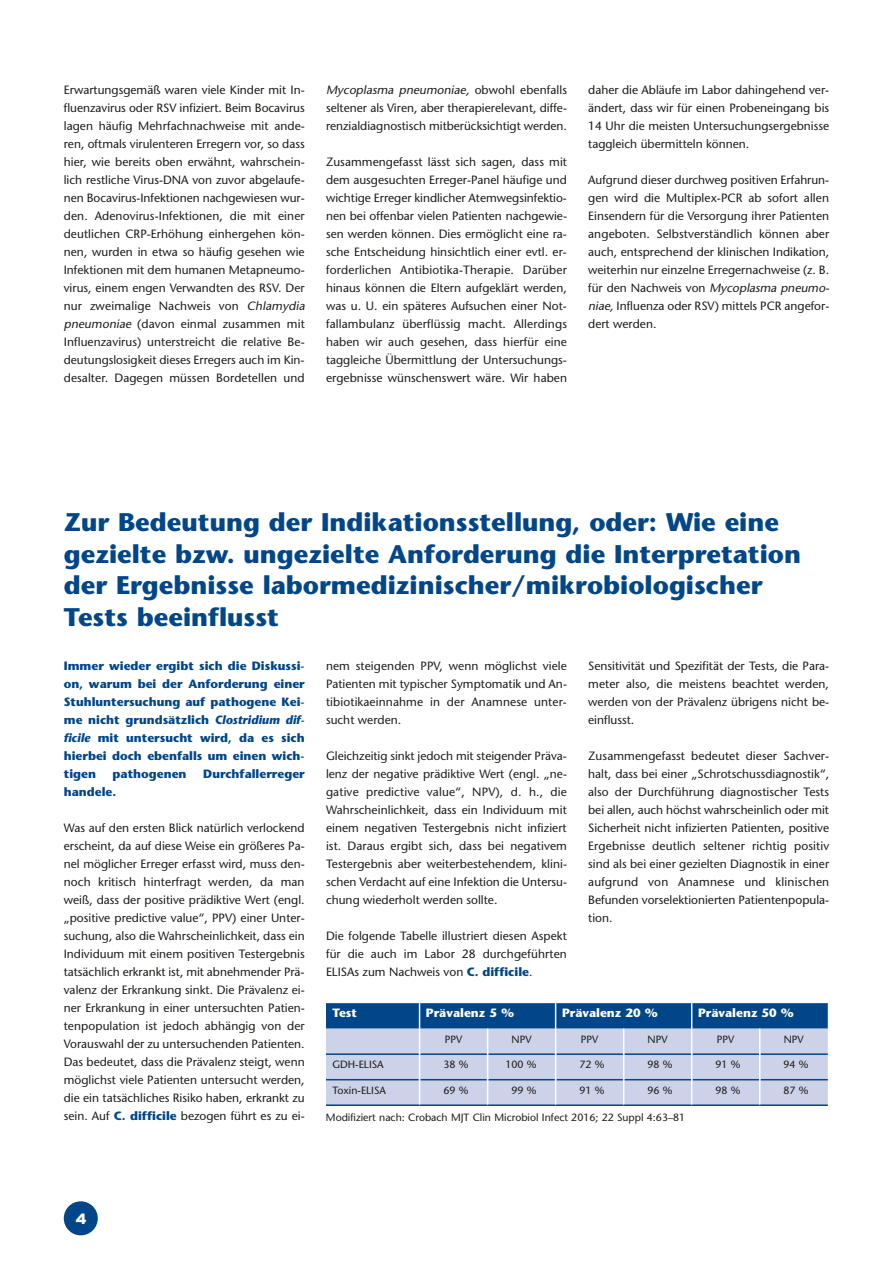
<style>
.page{position:relative;width:893px;height:1263px;background:#fff}
.page>*{position:absolute;margin:0;border:0;box-sizing:border-box;transform-origin:0 0}
.t1{font:700 25.5px/31.5px "Stone Sans";color:#004688}
.t2{font:900 15px "Interstate";color:#fff}
.t3{font:12px/18px "Stone Sans";color:#1d1d1b;text-align:justify}
.t4{font:700 12px/18px "Stone Sans";color:#004688;text-align:justify}
.t5{font:700 12px "Stone Sans";color:#fff}
.t6{font:10.5px "Stone Sans";color:#1d1d1b}
.s1{font-style:italic}
.s2{font-weight:700;color:#004688}
</style>
<div class="page">
<div style="left:64px;top:1201px;width:34px;height:34px;background:#004688;border-radius:50%"></div>
<hr style="left:326px;top:1104px;width:94px;height:2px;background:#004688">
<hr style="left:420px;top:1104px;width:68px;height:2px;background:#004688">
<hr style="left:488px;top:1104px;width:68px;height:2px;background:#004688">
<hr style="left:556px;top:1104px;width:68px;height:2px;background:#004688">
<hr style="left:624px;top:1104px;width:68px;height:2px;background:#004688">
<hr style="left:692px;top:1104px;width:68px;height:2px;background:#004688">
<hr style="left:760px;top:1104px;width:68px;height:2px;background:#004688">
<svg style="left:326px;top:1003px;width:502px;height:102px;background:#93abcd"></svg>
<p class="t3" style="left:64px;top:80px;width:245px;text-align:left">Erwartungsgemäß waren viele Kinder mit In&shy;fluenzavirus oder RSV infiziert. Beim Bocavirus lagen häufig Mehrfachnachweise mit ande&shy;ren, oftmals virulenteren Erregern vor, so dass hier, wie bereits oben erwähnt, wahrschein&shy;lich restliche Virus-DNA von zuvor abgelaufe&shy;nen Bocavirus-Infektionen nachgewiesen wur&shy;den. Adenovirus-Infektionen, die mit einer deutlichen CRP-Erhöhung einhergehen kön&shy;nen, wurden in etwa so häufig gesehen wie Infektionen mit dem humanen Metapneumo&shy;virus, einem engen Verwandten des RSV. Der nur zweimalige Nachweis von <span class="s1">Chlamydia pneumoniae</span> (davon einmal zusammen mit Influenzavirus) unterstreicht die relative Be&shy;deutungslosigkeit dieses Erregers auch im Kin&shy;desalter. Dagegen müssen Bordetellen und</p>
<p class="t3" style="left:326px;top:80px;width:242px"><span class="s1">Mycoplasma pneumoniae,</span> o bwo h l e b e n fa l l s seltener als Viren, aber therapierelevant, diffe&shy;renzialdiagnostisch mitberücksichtigt werden.</p>
<p class="t3" style="left:326px;top:152px;width:243px">Zusammengefasst lässt sich sagen, dass mit dem ausgesuchten Erreger-Panel häufige und wichtige Erreger kindlicher Atemwegsinfektio&shy;nen bei offenbar vielen Patienten nachgewie&shy;sen werden können. Dies ermöglicht eine ra&shy;sche Entscheidung hinsichtlich einer evtl. er&shy;forderlichen Antibiotika-Therapie. Darüber hinaus können die Eltern aufgeklärt werden, was u. U. ein späteres Aufsuchen einer Not&shy;fallambulanz überflüssig macht. Allerdings haben wir auch gesehen, dass hierfür eine taggleiche Übermittlung der Untersuchungs&shy;ergebnisse wünschenswert wäre. Wir haben</p>
<p class="t3" style="left:588px;top:80px;width:242px">daher die Abläufe im Labor dahingehend ver&shy;ändert, dass wir für einen Probeneingang bis 14 Uhr die meisten Untersuchungsergebnisse taggleich übermitteln können.</p>
<p class="t3" style="left:588px;top:170px;width:245px;text-align:left">Aufgrund dieser durchweg positiven Erfahrun&shy;gen wird die Multiplex-PCR ab sofort allen Einsendern für die Versorgung ihrer Patienten angeboten. Selbstverständlich können aber auch, entsprechend der klinischen Indikation, weiterhin nur einzelne Erregernachweise (z. B. für den Nachweis von <span class="s1">Mycoplasma pneumo&shy;niae,</span>Influenza oder RSV) mittels PCR angefor&shy;dert werden.</p>
<h1 class="t1" style="left:64px;top:506px;width:739px">Zur Bedeutung der Indikationsstellung, oder: Wie eine gezielte bzw. ungezielte Anforderung die Interpretation der Ergebnisse labormedizinischer/mikrobiologischer Tests beeinflusst</h1>
<p class="t4" style="left:64px;top:657px;width:242px">Immer wieder ergibt sich die Diskussi&shy;on, warum bei der Anforderung einer Stuhluntersuchung auf pathogene Kei&shy;me nicht grundsätzlich <span class="s1">Clostridium dif&shy;ficile</span> mit untersucht wird, da es sich hierbei doch ebenfalls um einen wich&shy;tigen</p>
<p class="t3" style="left:326px;top:657px;width:242px">nem steigenden PPV, wenn möglichst viele Patienten mit typischer Symptomatik und An&shy;tibiotikaeinnahme in der Anamnese unter&shy;sucht werden.</p>
<p class="t3" style="left:326px;top:747px;width:243px">Gleichzeitig sinkt jedoch mit steigender Präva&shy;lenz der negative prädiktive Wert (engl. „ne&shy;gative predictive value“, NPV), d. h., die Wahrscheinlichkeit, dass ein Individuum mit einem negativen Testergebnis nicht infiziert ist. Daraus ergibt sich, dass bei negativem Testergebnis aber weiterbestehendem, klini&shy;schen Verdacht auf eine Infektion die Untersu&shy;chung wiederholt werden sollte.</p>
<p class="t3" style="left:326px;top:927px;width:242px">Die folgende Tabelle illustriert diesen Aspekt für die auch im Labor 28 durchgeführten ELISAs zum Nachweis von <span class="s2">C. difficile</span>.</p>
<p class="t3" style="left:588px;top:657px;width:242px">Sensitivität und Spezifität der Tests, die Para&shy;meter also, die meistens beachtet werden, werden von der Prävalenz übrigens nicht be&shy;einflusst.</p>
<p class="t3" style="left:588px;top:747px;width:243px">Zusammengefasst bedeutet dieser Sachver&shy;halt, dass bei einer „Schrotschussdiagnostik“, also der Durchführung diagnostischer Tests bei allen, auch höchst wahrscheinlich oder mit Sicherheit nicht infizierten Patienten, positive Ergebnisse deutlich seltener richtig positiv sind als bei einer gezielten Diagnostik in einer aufgrund von Anamnese und klinischen Befunden vorselektionierten Patientenpopula&shy;tion.</p>
<p class="t4" style="left:113px;top:765px;width:75px">pathogenen</p>
<p class="t4" style="left:203px;top:765px;width:103px">Durchfallerreger</p>
<p class="t4" style="left:64px;top:783px;width:54px">handele.</p>
<p class="t3" style="left:64px;top:819px;width:242px;text-align:left">Was auf den ersten Blick natürlich verlockend erscheint, da auf diese Weise ein größeres Pa&shy;nel möglicher Erreger erfasst wird, muss den&shy;noch kritisch hinterfragt werden, da man weiß, dass der positive prädiktive Wert (engl. „positive predictive value“, PPV) einer Unter&shy;suchung, also die Wahrscheinlichkeit, dass ein Individuum mit einem positiven Testergebnis tatsächlich erkrankt ist, mit abnehmender Prä&shy;valenz der Erkrankung sinkt. Die Prävalenz ei&shy;ner Erkrankung in einer untersuchten Patien&shy;tenpopulation ist jedoch abhängig von der Vorauswahl der zu untersuchenden Patienten.<br>Das bedeutet, dass die Prävalenz steigt, wenn möglichst viele Patienten untersucht werden, die ein tatsächliches Risiko haben, erkrankt zu sein. Auf <span class="s2">C. difficile</span> bezogen führt es zu ei-</p>
<p class="t5" style="left:332px;top:1006px;width:26px">Test</p>
<p class="t5" style="left:426px;top:1006px;width:90px">Prävalenz 5 %</p>
<p class="t5" style="left:562px;top:1006px;width:97px">Prävalenz 20 %</p>
<p class="t5" style="left:698px;top:1006px;width:97px">Prävalenz 50 %</p>
<p class="t6" style="left:445px;top:1033px;width:19px">PPV</p>
<p class="t6" style="left:512px;top:1033px;width:22px">NPV</p>
<p class="t6" style="left:581px;top:1033px;width:19px">PPV</p>
<p class="t6" style="left:648px;top:1033px;width:22px">NPV</p>
<p class="t6" style="left:717px;top:1033px;width:19px">PPV</p>
<p class="t6" style="left:784px;top:1033px;width:22px">NPV</p>
<p class="t6" style="left:332px;top:1058px;width:53px">GDH-ELISA</p>
<p class="t6" style="left:443px;top:1058px;width:27px">38 %</p>
<p class="t6" style="left:505px;top:1058px;width:33px">100 %</p>
<p class="t6" style="left:579px;top:1058px;width:27px">72 %</p>
<p class="t6" style="left:647px;top:1058px;width:27px">98 %</p>
<p class="t6" style="left:715px;top:1058px;width:27px">91 %</p>
<p class="t6" style="left:783px;top:1058px;width:27px">94 %</p>
<p class="t6" style="left:332px;top:1084px;width:55px">Toxin-ELISA</p>
<p class="t6" style="left:443px;top:1084px;width:27px">69 %</p>
<p class="t6" style="left:511px;top:1084px;width:27px">99 %</p>
<p class="t6" style="left:579px;top:1084px;width:27px">91 %</p>
<p class="t6" style="left:647px;top:1084px;width:27px">96 %</p>
<p class="t6" style="left:715px;top:1084px;width:27px">98 %</p>
<p class="t6" style="left:783px;top:1084px;width:27px">87 %</p>
<p class="t6" style="left:326px;top:1111px;width:361px">Modifiziert nach: Crobach MJT Clin Microbiol Infect 2016; 22 Suppl 4:63–81</p>
<p class="t2" style="left:75px;top:1210px;width:13px">4</p>
</div>
